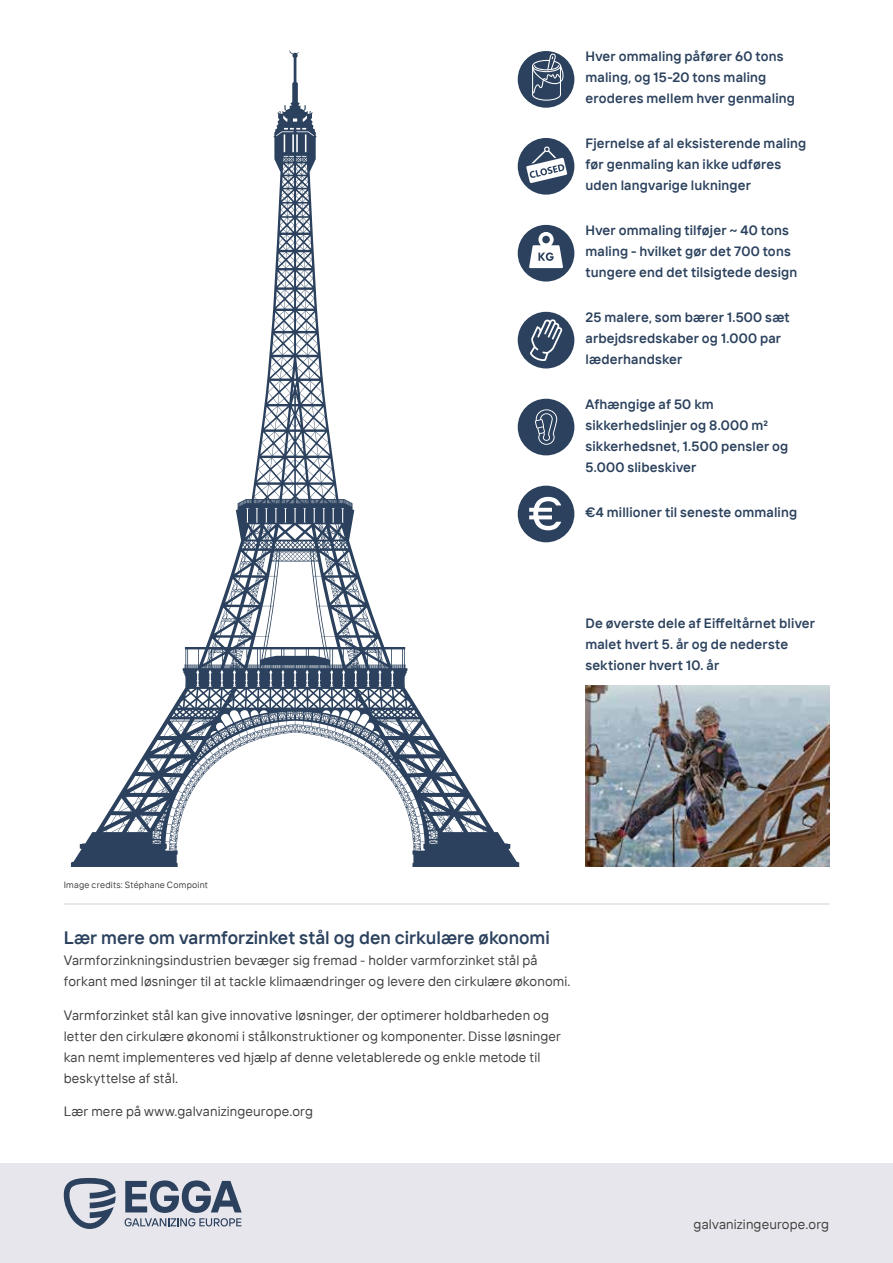
<style>
.page{position:relative;width:893px;height:1263px;background:#fff}
.page>*{position:absolute;margin:0;border:0;box-sizing:border-box;transform-origin:0 0}
.t1{font:600 18px "TT Interphases";color:#2b415d}
.t2{font:600 13.5px/21px "TT Interphases";letter-spacing:.01em;color:#2b415d}
.t3{font:13.5px/21px "TT Interphases";letter-spacing:.01em;color:#3c3c3b}
.t4{font:9px "TT Interphases";letter-spacing:.025em;color:#3c3c3b}
</style>
<div class="page">
<div style="left:0;top:1163px;width:893px;height:100px;background:#e7e6ec"></div>
<svg style="left:64px;top:1178px;width:52px;height:51px"></svg>
<svg style="left:125px;top:1180px;width:117px;height:46px"></svg>
<hr style="left:64px;top:903px;width:765px;height:2px;background:#e7e6ec">
<img style="left:585px;top:685px;width:244px;height:182px">
<div style="left:518px;top:51px;width:56px;height:57px;background:#2b415d;border-radius:50%"></div>
<svg style="left:532px;top:53px;width:33px;height:48px"></svg>
<div style="left:518px;top:138px;width:56px;height:57px;background:#2b415d;border-radius:50%"></div>
<svg style="left:526px;top:146px;width:41px;height:37px"></svg>
<div style="left:518px;top:225px;width:56px;height:57px;background:#2b415d;border-radius:50%"></div>
<svg style="left:529px;top:232px;width:34px;height:36px"></svg>
<div style="left:518px;top:312px;width:56px;height:56px;background:#2b415d;border-radius:50%"></div>
<svg style="left:530px;top:319px;width:32px;height:42px"></svg>
<div style="left:518px;top:399px;width:56px;height:56px;background:#2b415d;border-radius:50%"></div>
<svg style="left:535px;top:409px;width:22px;height:36px"></svg>
<svg style="left:71px;top:50px;width:448px;height:817px"></svg>
<div style="left:518px;top:486px;width:56px;height:56px;background:#2b415d;border-radius:50%"></div>
<svg style="left:529px;top:497px;width:32px;height:33px"></svg>
<p class="t2" style="left:585px;top:46px;width:211px">Hver ommaling påfører 60 tons maling, og 15-20 tons maling eroderes mellem hver genmaling</p>
<p class="t2" style="left:585px;top:133px;width:222px">Fjernelse af al eksisterende maling før genmaling kan ikke udføres uden langvarige lukninger</p>
<p class="t2" style="left:585px;top:220px;width:213px">Hver ommaling tilføjer ~ 40 tons maling - hvilket gør det 700 tons tungere end det tilsigtede design</p>
<p class="t2" style="left:585px;top:307px;width:206px">25 malere, som bærer 1.500 sæt arbejdsredskaber og 1.000 par læderhandsker</p>
<p class="t2" style="left:585px;top:394px;width:204px">Afhængige af 50 km sikkerhedslinjer og 8.000 m2 sikkerhedsnet, 1.500 pensler og<br>5.000 slibeskiver</p>
<p class="t2" style="left:585px;top:502px;width:213px">€4 millioner til seneste ommaling</p>
<p class="t2" style="left:585px;top:612px;width:231px">De øverste dele af Eiffeltårnet bliver malet hvert 5. år og de nederste sektioner hvert 10. år</p>
<p class="t4" style="left:64px;top:879px;width:146px">Image credits: Stéphane Compoint</p>
<h1 class="t1" style="left:64px;top:926px;width:488px">Lær mere om varmforzinket stål og den cirkulære økonomi</h1>
<p class="t3" style="left:64px;top:949px;width:508px">Varmforzinkningsindustrien bevæger sig fremad - holder varmforzinket stål på forkant med løsninger til at tackle klimaændringer og levere den cirkulære økonomi.</p>
<p class="t3" style="left:64px;top:1004px;width:499px">Varmforzinket stål kan give innovative løsninger, der optimerer holdbarheden og letter den cirkulære økonomi i stålkonstruktioner og komponenter. Disse løsninger kan nemt implementeres ved hjælp af denne veletablerede og enkle metode til beskyttelse af stål.</p>
<p class="t3" style="left:64px;top:1101px;width:251px">Lær mere på www.galvanizingeurope.org</p>
<p class="t3" style="left:694px;top:1213px;width:137px">galvanizingeurope.org</p>
</div>
